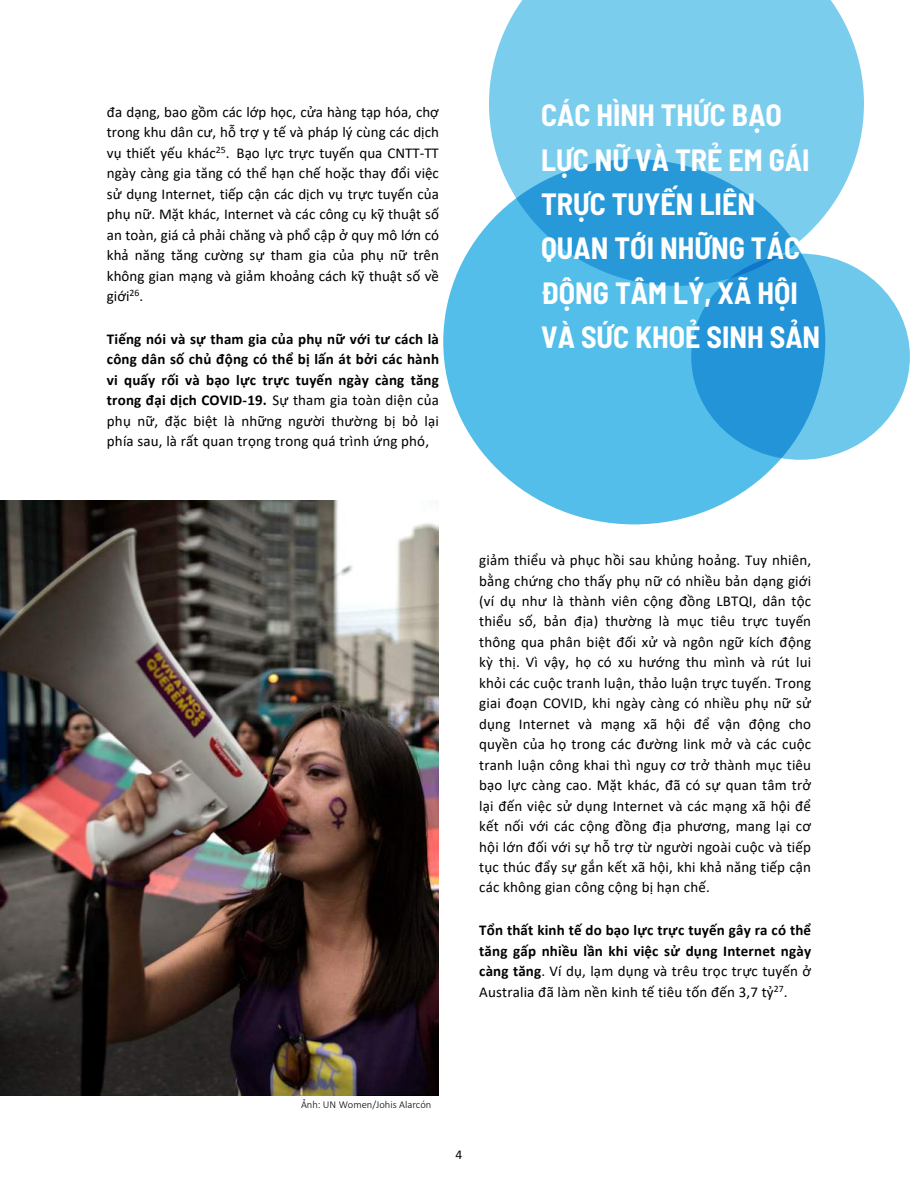
<style>
.page{position:relative;width:918px;height:1188px;background:#fff}
.page>*{position:absolute;margin:0;border:0;box-sizing:border-box;transform-origin:0 0}
.t1{font:700 semi-condensed 30px/44.4px "Barlow";color:#fff}
.t2{font:15px/20.4px "Calibri";letter-spacing:.005em;color:#000;text-align:justify}
.t3{font:700 15px/20.4px "Calibri";letter-spacing:.01em;color:#000;text-align:justify}
.t4{font:13.5px "Calibri";color:#000}
.t5{font:300 10.5px "Calibri";color:#000}
.s1{font-weight:400}
</style>
<div class="page">
<div style="left:443px;top:159px;width:382px;height:365px;background:#52bee9;border-radius:50%"></div>
<svg style="left:691px;top:254px;width:219px;height:206px;background:#43aae0"></svg>
<svg style="left:489px;top:0;width:375px;height:286px;background:#6cc2e9"></svg>
<img style="left:0;top:501px;width:439px;height:594px">
<p class="t2" style="left:107px;top:101px;width:334px">đa dạng, bao gồm các lớp học, cửa hàng tạp hóa, chợ trong khu dân cư, hỗ trợ y tế và pháp lý cùng các dịch vụ thiết yếu khác<sup>25</sup>. Bạo lực trực tuyến qua CNTT-TT ngày càng gia tăng có thể hạn chế hoặc thay đổi việc sử dụng Internet, tiếp cận các dịch vụ trực tuyến của phụ nữ. Mặt khác, Internet và các công cụ kỹ thuật số an toàn, giá cả phải chăng và phổ cập ở quy mô lớn có khả năng tăng cường sự tham gia của phụ nữ trên không gian mạng và giảm khoảng cách kỹ thuật số về giới<sup>26</sup>.</p>
<p class="t3" style="left:107px;top:329px;width:334px">Tiếng nói và sự tham gia của phụ nữ với tư cách là công dân số chủ động có thể bị lấn át bởi các hành vi quấy rối và bạo lực trực tuyến ngày càng tăng trong đại dịch COVID-19. <span class="s1">Sự tham gia toàn diện của phụ nữ, đặc biệt là những người thường bị bỏ lại phía sau, là rất quan trọng trong quá trình ứng phó,</span></p>
<h1 class="t1" style="left:541px;top:91px;width:281px">CÁC HÌNH THỨC BẠO<br>LỰC NỮ VÀ TRẺ EM GÁI<br>TRỰC TUYẾN LIÊN<br>QUAN TỚI NHỮNG TÁC<br>ĐỘNG TÂM LÝ, XÃ HỘI<br>VÀ SỨC KHOẺ SINH SẢN</h1>
<p class="t2" style="left:479px;top:550px;width:333px">giảm thiểu và phục hồi sau khủng hoảng. Tuy nhiên, bằng chứng cho thấy phụ nữ có nhiều bản dạng giới (ví dụ như là thành viên cộng đồng LBTQI, dân tộc thiểu số, bản địa) thường là mục tiêu trực tuyến thông qua phân biệt đối xử và ngôn ngữ kích động kỳ thị. Vì vậy, họ có xu hướng thu mình và rút lui khỏi các cuộc tranh luận, thảo luận trực tuyến. Trong giai đoạn COVID, khi ngày càng có nhiều phụ nữ sử dụng Internet và mạng xã hội để vận động cho quyền của họ trong các đường link mở và các cuộc tranh luận công khai thì nguy cơ trở thành mục tiêu bạo lực càng cao. Mặt khác, đã có sự quan tâm trở lại đến việc sử dụng Internet và các mạng xã hội để kết nối với các cộng đồng địa phương, mang lại cơ hội lớn đối với sự hỗ trợ từ người ngoài cuộc và tiếp tục thúc đẩy sự gắn kết xã hội, khi khả năng tiếp cận các không gian công cộng bị hạn chế.</p>
<p class="t3" style="left:479px;top:920px;width:333px">Tổn thất kinh tế do bạo lực trực tuyến gây ra có thể tăng gấp nhiều lần khi việc sử dụng Internet ngày càng tăng<span class="s1">. Ví dụ, lạm dụng và trêu trọc trực tuyến ở Australia đã làm nền kinh tế tiêu tốn đến 3,7 tỷ</span><sup>27</sup><span class="s1">.</span></p>
<p class="t5" style="left:301px;top:1098px;width:132px">Ảnh: UN Women/Johis Alarcón</p>
<p class="t4" style="left:456px;top:1146px;width:8px">4</p>
</div>
